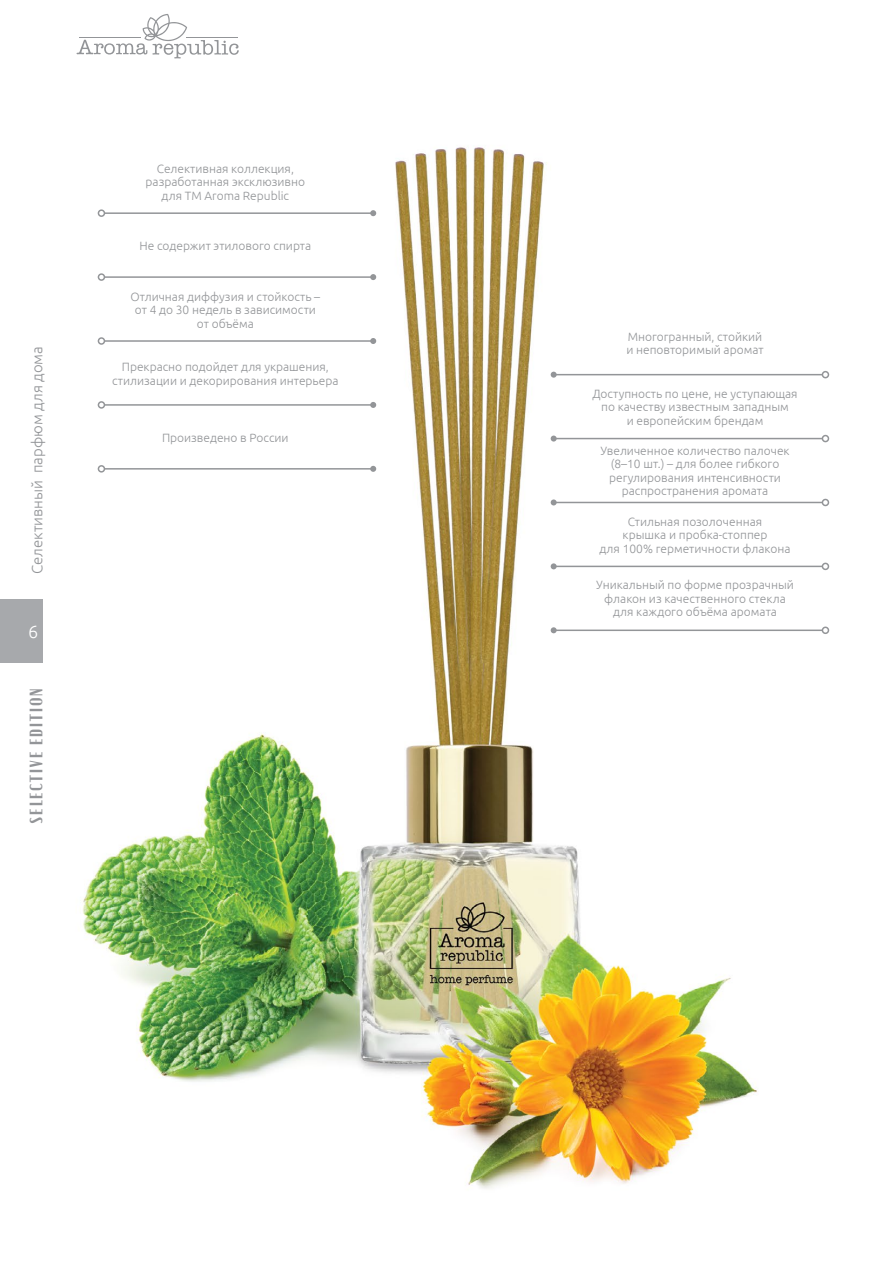
<style>
.page{position:relative;width:893px;height:1263px;background:#fff}
.page>*{position:absolute;margin:0;border:0;box-sizing:border-box;transform-origin:0 0}
.t1{font:18px "Moniqa Black Paragraph";letter-spacing:.1em;color:#939598}
.t2{font:300 18px "Ubuntu";color:#fff}
.t3{font:300 15px "Ubuntu";color:#939598}
.t4{font:300 12px/13.5px "Ubuntu";color:#939598;text-align:center}
</style>
<div class="page">
<img style="left:0;top:53px;width:830px;height:1136px">
<hr style="left:104px;top:212px;width:269px;height:2px;background:#939598">
<div style="left:98px;top:209px;width:7px;height:8px;border:2px solid #939598;border-radius:50%"></div>
<svg style="left:370px;top:210px;width:6px;height:6px"></svg>
<hr style="left:104px;top:276px;width:269px;height:2px;background:#939598">
<div style="left:98px;top:273px;width:7px;height:8px;border:2px solid #939598;border-radius:50%"></div>
<svg style="left:370px;top:274px;width:6px;height:6px"></svg>
<hr style="left:104px;top:340px;width:269px;height:2px;background:#939598">
<div style="left:98px;top:337px;width:7px;height:8px;border:2px solid #939598;border-radius:50%"></div>
<svg style="left:370px;top:338px;width:6px;height:6px"></svg>
<hr style="left:104px;top:404px;width:269px;height:2px;background:#939598">
<div style="left:98px;top:401px;width:7px;height:8px;border:2px solid #939598;border-radius:50%"></div>
<svg style="left:370px;top:402px;width:6px;height:6px"></svg>
<hr style="left:104px;top:468px;width:269px;height:2px;background:#939598">
<div style="left:98px;top:465px;width:7px;height:8px;border:2px solid #939598;border-radius:50%"></div>
<svg style="left:370px;top:466px;width:6px;height:6px"></svg>
<hr style="left:554px;top:374px;width:268px;height:1px;background:#939598">
<div style="left:822px;top:371px;width:7px;height:7px;border:2px solid #939598;border-radius:50%"></div>
<svg style="left:551px;top:372px;width:6px;height:6px"></svg>
<hr style="left:554px;top:438px;width:268px;height:1px;background:#939598">
<div style="left:822px;top:435px;width:7px;height:7px;border:2px solid #939598;border-radius:50%"></div>
<svg style="left:551px;top:436px;width:6px;height:6px"></svg>
<hr style="left:554px;top:502px;width:268px;height:1px;background:#939598">
<div style="left:822px;top:499px;width:7px;height:7px;border:2px solid #939598;border-radius:50%"></div>
<svg style="left:551px;top:499px;width:6px;height:6px"></svg>
<hr style="left:554px;top:566px;width:268px;height:1px;background:#939598">
<div style="left:822px;top:563px;width:7px;height:7px;border:2px solid #939598;border-radius:50%"></div>
<svg style="left:551px;top:563px;width:6px;height:6px"></svg>
<hr style="left:554px;top:629px;width:268px;height:2px;background:#939598">
<div style="left:822px;top:626px;width:7px;height:8px;border:2px solid #939598;border-radius:50%"></div>
<svg style="left:551px;top:627px;width:6px;height:6px"></svg>
<div style="left:0;top:600px;width:43px;height:63px;background:#a7a9ac"></div>
<svg style="left:77px;top:14px;width:162px;height:44px"></svg>
<hr style="left:79px;top:37px;width:61px;height:1px;background:#939598">
<hr style="left:186px;top:37px;width:51px;height:1px;background:#939598">
<p class="t3" style="left:28px;top:574px;width:229px;rotate:-90deg">Cелективный парфюм для дома</p>
<h1 class="t2" style="left:28px;top:621px;width:12px">6</h1>
<h1 class="t1" style="left:28px;top:823px;width:136px;rotate:-90deg">Selective edition</h1>
<p class="t4" style="left:146px;top:162px;width:161px">Селективная коллекция, разработанная эксклюзивно для TM Aroma Republic</p>
<p class="t4" style="left:139px;top:239px;width:173px">Не содержит этилового спирта</p>
<p class="t4" style="left:131px;top:289px;width:191px">Отличная диффузия и стойкость – от 4 до 30 недель в зависимости от объёма</p>
<p class="t4" style="left:112px;top:360px;width:228px">Прекрасно подойдет для украшения, стилизации и декорирования интерьера</p>
<p class="t4" style="left:162px;top:430px;width:128px">Произведено в России</p>
<p class="t4" style="left:626px;top:330px;width:139px;text-align:left">Многогранный, стойкий и неповторимый аромат</p>
<p class="t4" style="left:592px;top:387px;width:207px">Доступность по цене, не уступающая по качеству известным западным<br>и европейским брендам</p>
<p class="t4" style="left:600px;top:444px;width:191px">Увеличенное количество палочек (8–10 шт.) – для более гибкого регулирования интенсивности распространения аромата</p>
<p class="t4" style="left:599px;top:514px;width:193px">Стильная позолоченная<br>крышка и пробка-стоппер<br>для 100% герметичности флакона</p>
<p class="t4" style="left:596px;top:578px;width:199px">Уникальный по форме прозрачный флакон из качественного стекла для каждого объёма аромата</p>
</div>
